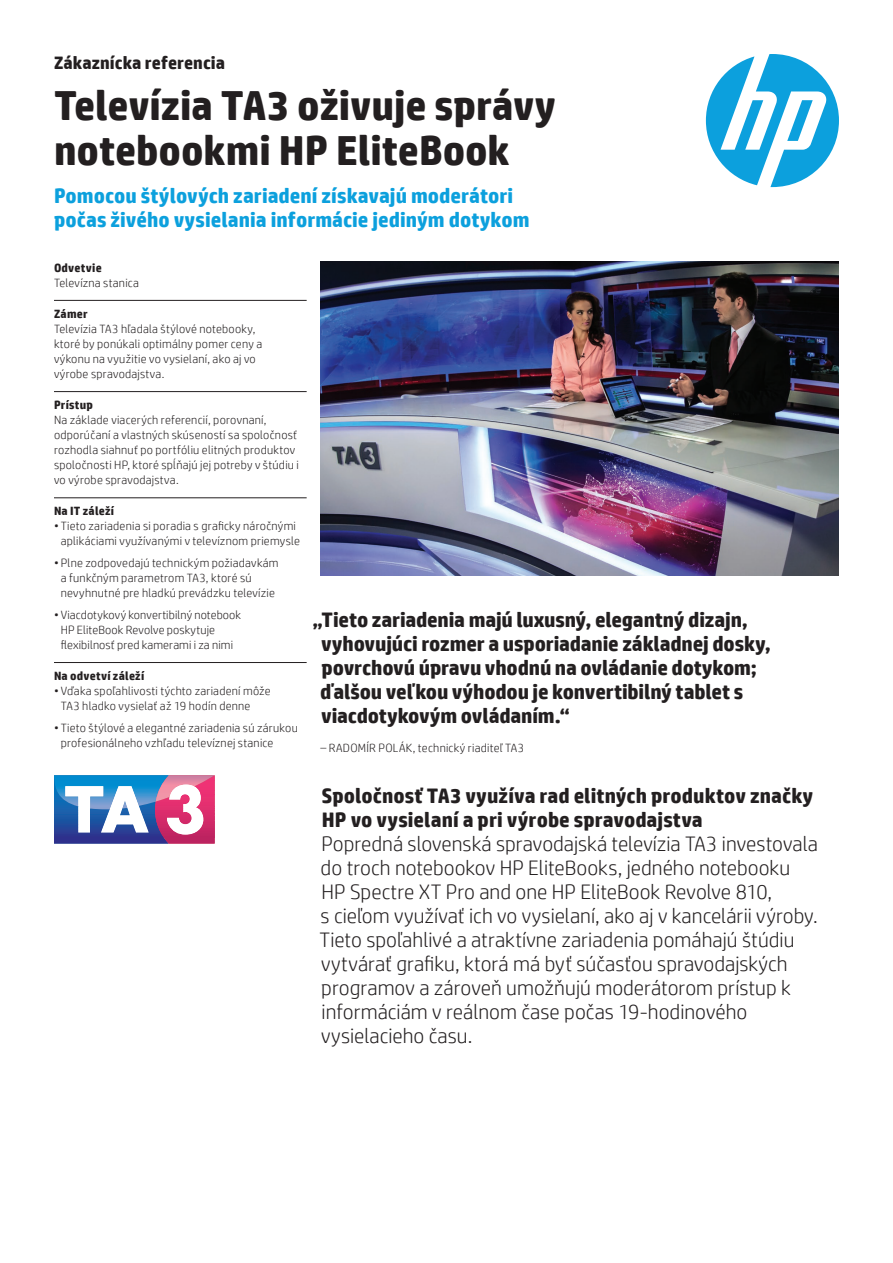
<style>
.page{position:relative;width:893px;height:1263px;background:#fff}
.page>*{position:absolute;margin:0;border:0;box-sizing:border-box;transform-origin:0 0}
.Headline_28_30{font:700 42px/45px "HP Simplified";letter-spacing:-.005em;color:#231f20}
.Intro_14_16{font:300 21px/24px "HP Simplified";color:#231f20}
.Cover_quote_14_16{font:700 21px/24px "HP Simplified";letter-spacing:-.01em;color:#231f20}
.Subhead_14_16_bold_b{font:700 21px/24px "HP Simplified";color:#0ca0dd}
.Subhead_14_16_bold_b-2{font:700 21px/24px "HP Simplified";color:#231f20}
.Docment_type_12_14{font:700 18px "HP Simplified";letter-spacing:.005em;color:#231f20}
.Sidebar_body_w__rule{font:300 12px/15px "HP Simplified";letter-spacing:.02em;color:#231f20}
.Sidebar_header{font:700 12px "HP Simplified";letter-spacing:.02em;color:#231f20}
.Cover_quote_attribut{font:300 12px "HP Simplified";letter-spacing:.02em;color:#231f20}
</style>
<div class="page">
<svg style="left:706px;top:54px;width:133px;height:133px"></svg>
<img style="left:320px;top:262px;width:519px;height:313px">
<svg style="left:54px;top:802px;width:161px;height:41px"></svg>
<img style="left:54px;top:775px;width:115px;height:34px">
<img style="left:156px;top:775px;width:59px;height:27px">
<img style="left:65px;top:786px;width:38px;height:22px">
<img style="left:110px;top:786px;width:29px;height:23px">
<img style="left:170px;top:784px;width:24px;height:13px">
<hr style="left:54px;top:300px;width:253px;height:1px;background:#231f20">
<hr style="left:54px;top:391px;width:253px;height:1px;background:#231f20">
<hr style="left:54px;top:497px;width:253px;height:1px;background:#231f20">
<hr style="left:54px;top:662px;width:253px;height:1px;background:#231f20">
<p class="Docment_type_12_14" style="left:54px;top:52px;width:173px">Zákaznícka referencia</p>
<p class="Headline_28_30" style="left:54px;top:83px;width:504px">Televízia TA3 oživuje správy notebookmi HP EliteBook</p>
<p class="Subhead_14_16_bold_b" style="left:54px;top:183px;width:477px">Pomocou štýlových zariadení získavajú moderátori počas živého vysielania informácie jediným dotykom</p>
<p class="Sidebar_header" style="left:54px;top:260px;width:49px">Odvetvie</p>
<p class="Sidebar_body_w__rule" style="left:54px;top:275px;width:86px">Televízna stanica</p>
<p class="Sidebar_header" style="left:54px;top:307px;width:35px">Zámer</p>
<p class="Sidebar_body_w__rule" style="left:54px;top:321px;width:210px">Televízia TA3 hľadala štýlové notebooky, ktoré by ponúkali optimálny pomer ceny a výkonu na využitie vo vysielaní, ako aj vo výrobe spravodajstva.</p>
<p class="Sidebar_header" style="left:54px;top:398px;width:41px">Prístup</p>
<p class="Sidebar_body_w__rule" style="left:54px;top:412px;width:246px">Na základe viacerých referencií, porovnaní, odporúčaní a vlastných skúseností sa spoločnosť rozhodla siahnuť po portfóliu elitných produktov spoločnosti HP, ktoré spĺňajú jej potreby v štúdiu i vo výrobe spravodajstva.</p>
<p class="Sidebar_header" style="left:54px;top:504px;width:62px">Na IT záleží</p>
<p class="Sidebar_body_w__rule" style="left:54px;top:518px;width:247px;text-align:center">• Tieto zariadenia si poradia s graficky náročnými aplikáciami využívanými v televíznom priemysle</p>
<p class="Sidebar_body_w__rule" style="left:61px;top:555px;width:219px;text-indent:-7px">• Plne zodpovedajú technickým požiadavkám a funkčným parametrom TA3, ktoré sú nevyhnutné pre hladkú prevádzku televízie</p>
<p class="Sidebar_body_w__rule" style="left:61px;top:607px;width:182px;text-indent:-7px">• Viacdotykový konvertibilný notebook<br>HP EliteBook Revolve poskytuje flexibilnosť pred kamerami i za nimi</p>
<p class="Sidebar_header" style="left:54px;top:669px;width:92px">Na odvetví záleží</p>
<p class="Sidebar_body_w__rule" style="left:61px;top:683px;width:211px;text-indent:-7px">• Vďaka spoľahlivosti týchto zariadení môže<br>TA3 hladko vysielať až 19 hodín denne</p>
<p class="Sidebar_body_w__rule" style="left:61px;top:720px;width:239px;text-indent:-7px">• Tieto štýlové a elegantné zariadenia sú zárukou profesionálneho vzhľadu televíznej stanice</p>
<p class="Cover_quote_14_16" style="left:320px;top:608px;width:452px;text-indent:-7px">„Tieto zariadenia majú luxusný, elegantný dizajn, vyhovujúci rozmer a usporiadanie základnej dosky, povrchovú úpravu vhodnú na ovládanie dotykom; ďalšou veľkou výhodou je konvertibilný tablet s viacdotykovým ovládaním.“</p>
<p class="Cover_quote_attribut" style="left:320px;top:741px;width:205px">– RADOMÍR POLÁK, technický riaditeľ TA3</p>
<p class="Subhead_14_16_bold_b-2" style="left:321px;top:783px;width:493px">Spoločnosť TA3 využíva rad elitných produktov značky<br>HP vo vysielaní a pri výrobe spravodajstva</p>
<p class="Intro_14_16" style="left:320px;top:831px;width:499px">Popredná slovenská spravodajská televízia TA3 investovala do troch notebookov HP EliteBooks, jedného notebooku HP Spectre XT Pro and one HP EliteBook Revolve 810,<br>s cieľom využívať ich vo vysielaní, ako aj v kancelárii výroby.</p>
<p class="Intro_14_16" style="left:319px;top:927px;width:477px">Tieto spoľahlivé a atraktívne zariadenia pomáhajú štúdiu vytvárať grafiku, ktorá má byť súčasťou spravodajských programov a zároveň umožňujú moderátorom prístup k informáciám v reálnom čase počas 19-hodinového vysielacieho času.</p>
</div>
